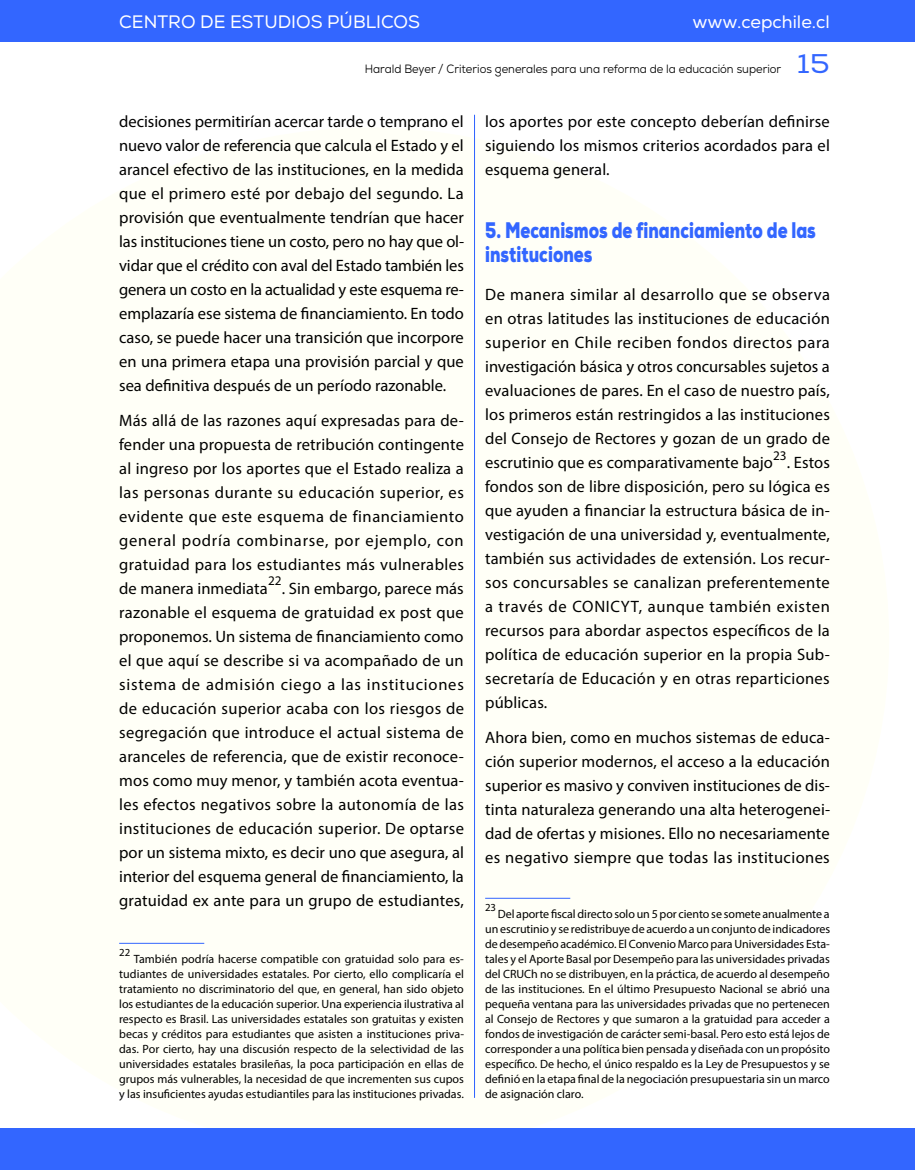
<style>
.page{position:relative;width:915px;height:1170px;background:#fff}
.page>*{position:absolute;margin:0;border:0;box-sizing:border-box;transform-origin:0 0}
.t1{font:27px "Nexa";color:#36f;scale:1.1 1}
.t2{font:900 22.5px/24px "Nexa";color:#36f;scale:.75 1}
.t3{font:18px "Nexa";color:#fff}
.t4{font:16.5px/24px "Myriad Pro";letter-spacing:.01em;color:#000;text-align:justify}
.t5{font:13.2px "Myriad Pro";color:#000}
.t6{font:12px/15px "Myriad Pro";color:#000;text-align:justify}
.t7{font:12px "Nexa";color:#000;scale:.93 1}
.t8{font:10.8px "Myriad Pro";color:#000}
</style>
<div class="page">
<hr style="left:474px;top:115px;width:1px;height:982px;background:#36f">
<div style="left:0;top:0;width:914px;height:41px;background:#36f"></div>
<div style="left:0;top:1128px;width:914px;height:41px;background:#36f"></div>
<hr style="left:119px;top:942px;width:85px;height:1px;background:#36f">
<hr style="left:485px;top:897px;width:85px;height:1px;background:#36f">
<p class="t3" style="left:119px;top:11px;width:302px">CENTRO DE ESTUDIOS PÚBLICOS</p>
<p class="t7" style="left:365px;top:62px;width:449px">Harald Beyer / Criterios generales para una reforma de la educación superior</p>
<p class="t3" style="left:692px;top:11px;width:139px">www.cepchile.cl</p>
<h1 class="t1" style="left:797px;top:47px;width:31px">15</h1>
<p class="t4" style="left:119px;top:109px;width:346px">decisiones permitirían acercar tarde o temprano el nuevo valor de referencia que calcula el Estado y el arancel efectivo de las instituciones, en la medida que el primero esté por debajo del segundo. La provisión que eventualmente tendrían que hacer las instituciones tiene un costo, pero no hay que ol&shy;vidar que el crédito con aval del Estado también les genera un costo en la actualidad y este esquema re&shy;emplazaría ese sistema de financiamiento. En todo caso, se puede hacer una transición que incorpore en una primera etapa una provisión parcial y que sea definitiva después de un período razonable.</p>
<p class="t4" style="left:119px;top:408px;width:346px">Más allá de las razones aquí expresadas para de&shy;fender una propuesta de retribución contingente al ingreso por los aportes que el Estado realiza a las personas durante su educación superior, es evidente que este esquema de financiamiento general podría combinarse, por ejemplo, con gratuidad para los estudiantes más vulnerables de manera inmediata</p>
<p class="t5" style="left:268px;top:573px;width:15px">22</p>
<p class="t4" style="left:119px;top:576px;width:346px;text-indent:162px">. Sin embargo, parece más razonable el esquema de gratuidad ex post que proponemos. Un sistema de financiamiento como el que aquí se describe si va acompañado de un sistema de admisión ciego a las instituciones de educación superior acaba con los riesgos de segregación que introduce el actual sistema de aranceles de referencia, que de existir reconoce&shy;mos como muy menor, y también acota eventua&shy;les efectos negativos sobre la autonomía de las instituciones de educación superior. De optarse por un sistema mixto, es decir uno que asegura, al interior del esquema general de financiamiento, la gratuidad ex ante para un grupo de estudiantes,</p>
<p class="t8" style="left:119px;top:945px;width:13px">22</p>
<p class="t6" style="left:119px;top:950px;width:346px;text-indent:15px">También podría hacerse compatible con gratuidad solo para es&shy;tudiantes de universidades estatales. Por cierto, ello complicaría el tratamiento no discriminatorio del que, en general, han sido objeto los estudiantes de la educación superior. Una experiencia ilustrativa al respecto es Brasil. Las universidades estatales son gratuitas y existen becas y créditos para estudiantes que asisten a instituciones priva&shy;das. Por cierto, hay una discusión respecto de la selectividad de las universidades estatales brasileñas, la poca participación en ellas de grupos más vulnerables, la necesidad de que incrementen sus cupos y las insuficientes ayudas estudiantiles para las instituciones privadas.</p>
<p class="t4" style="left:485px;top:109px;width:346px">los aportes por este concepto deberían definirse siguiendo los mismos criterios acordados para el esquema general.</p>
<h2 class="t2" style="left:485px;top:219px;width:442px">5. Mecanismos de financiamiento de las instituciones</h2>
<p class="t4" style="left:485px;top:282px;width:346px">De manera similar al desarrollo que se observa en otras latitudes las instituciones de educación superior en Chile reciben fondos directos para investigación básica y otros concursables sujetos a evaluaciones de pares. En el caso de nuestro país, los primeros están restringidos a las instituciones del Consejo de Rectores y gozan de un grado de escrutinio que es comparativamente bajo</p>
<p class="t5" style="left:772px;top:447px;width:15px">23</p>
<p class="t4" style="left:485px;top:450px;width:346px;text-indent:301px">. Estos fondos son de libre disposición, pero su lógica es que ayuden a financiar la estructura básica de in&shy;vestigación de una universidad y, eventualmente, también sus actividades de extensión. Los recur&shy;sos concursables se canalizan preferentemente a través de CONICYT, aunque también existen recursos para abordar aspectos específicos de la política de educación superior en la propia Sub&shy;secretaría de Educación y en otras reparticiones públicas.</p>
<p class="t4" style="left:485px;top:724px;width:346px">Ahora bien, como en muchos sistemas de educa&shy;ción superior modernos, el acceso a la educación superior es masivo y conviven instituciones de dis&shy;tinta naturaleza generando una alta heterogenei&shy;dad de ofertas y misiones. Ello no necesariamente es negativo siempre que todas las instituciones</p>
<p class="t8" style="left:485px;top:900px;width:13px">23</p>
<p class="t6" style="left:485px;top:905px;width:346px;text-indent:13px">Del aporte fiscal directo solo un 5 por ciento se somete anualmente a un escrutinio y se redistribuye de acuerdo a un conjunto de indicadores de desempeño académico. El Convenio Marco para Universidades Esta&shy;tales y el Aporte Basal por Desempeño para las universidades privadas del CRUCh no se distribuyen, en la práctica, de acuerdo al desempeño de las instituciones. En el último Presupuesto Nacional se abrió una pequeña ventana para las universidades privadas que no pertenecen al Consejo de Rectores y que sumaron a la gratuidad para acceder a fondos de investigación de carácter semi-basal. Pero esto está lejos de corresponder a una política bien pensada y diseñada con un propósito específico. De hecho, el único respaldo es la Ley de Presupuestos y se definió en la etapa final de la negociación presupuestaria sin un marco de asignación claro.</p>
</div>
